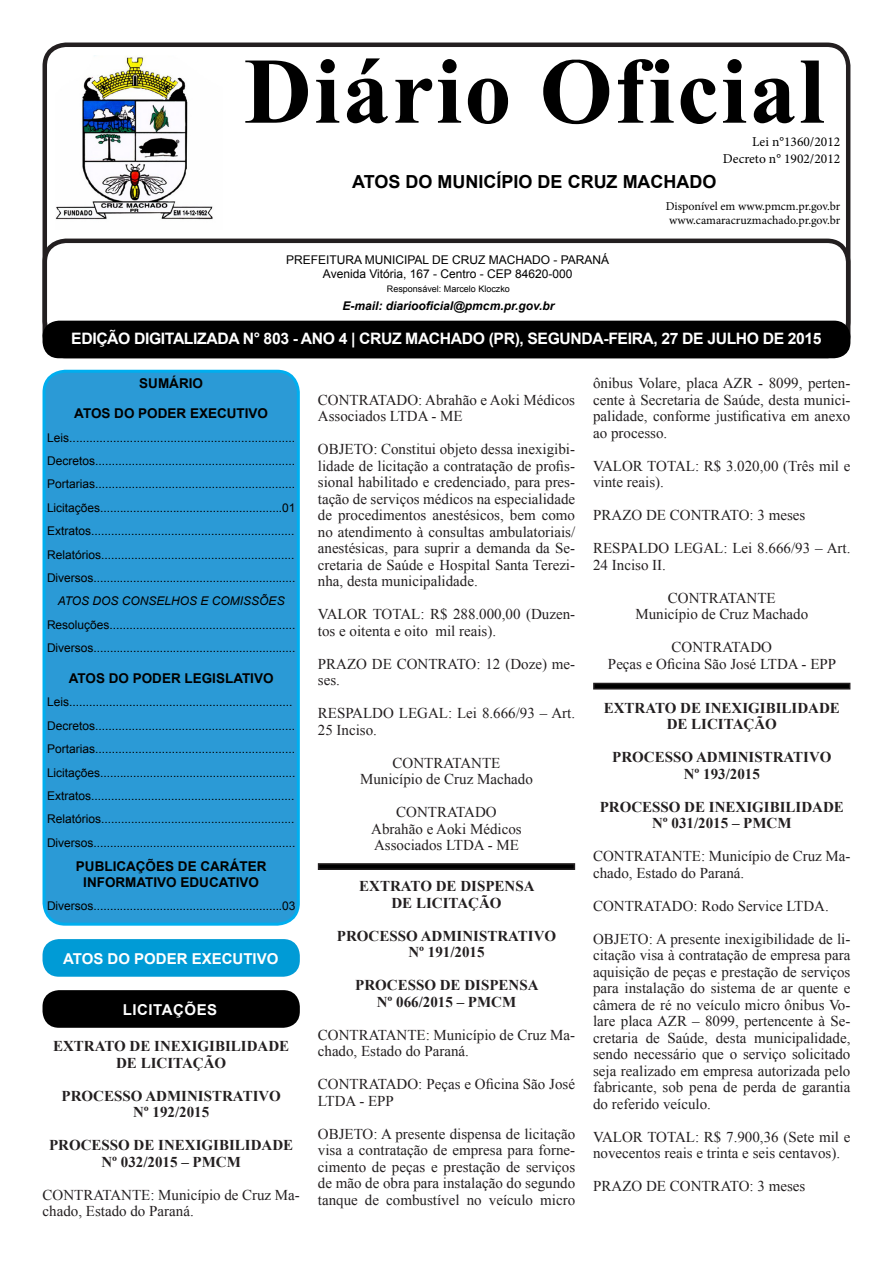
<style>
.page{position:relative;width:893px;height:1263px;background:#fff}
.page>*{position:absolute;margin:0;border:0;box-sizing:border-box;transform-origin:0 0}
.t1{font:700 93.9px "Times New Roman";letter-spacing:.025em;color:#000}
.t2{font:700 18px "Arial";color:#000}
.t3{font:700 15.75px "Arial";letter-spacing:-.025em;color:#fff}
.t4{font:15px/16.5px "Times New Roman";color:#231f20}
.t5{font:700 15px/16.5px "Times New Roman";color:#231f20;text-align:center}
.t6{font:700 15px "Arial";color:#fff}
.t7{font:700 15px "Arial";letter-spacing:.035em;color:#fff}
.t8{font:700 13.5px "Arial";color:#000}
.t9{font:13.5px "Minion Pro";color:#000}
.t10{font:12px "Arial";color:#000}
.t11{font:12px "Minion Pro";letter-spacing:-.005em;color:#000}
.t12{font:italic 700 12px "Arial";color:#000}
.t13{font:italic 12px "Arial";color:#000}
.t14{font:9px "Arial";color:#000}
</style>
<div class="page">
<div style="left:43px;top:43px;width:807px;height:301px;border:4px solid #231f20;border-radius:21px"></div>
<div style="left:43px;top:239px;width:807px;height:119px;border:4px solid #231f20;border-radius:21px"></div>
<div style="left:44px;top:371px;width:254px;height:553px;background:#2b9ad6;border-radius:21px"></div>
<div style="left:43px;top:370px;width:257px;height:556px;border:3px solid #00aeef;border-radius:21px"></div>
<div style="left:43px;top:321px;width:807px;height:37px;background:#000;border-radius:16px"></div>
<img style="left:55px;top:55px;width:158px;height:165px">
<div style="left:43px;top:939px;width:257px;height:38px;background:#009bd6;border-radius:16px"></div>
<div style="left:43px;top:990px;width:257px;height:38px;background:#000;border-radius:16px"></div>
<svg style="left:317px;top:863px;width:259px;height:7px;background:#161414"></svg>
<svg style="left:593px;top:682px;width:258px;height:8px;background:#333232"></svg>
<p class="t1" style="left:244px;top:24px;width:582px">Diário Oficial</p>
<p class="t9" style="left:752px;top:133px;width:90px">Lei n°1360/2012</p>
<p class="t9" style="left:723px;top:149px;width:119px">Decreto n° 1902/2012</p>
<p class="t2" style="left:352px;top:169px;width:366px">ATOS DO MUNICÍPIO DE CRUZ MACHADO</p>
<p class="t11" style="left:666px;top:198px;width:176px">Disponível em www.pmcm.pr.gov.br</p>
<p class="t11" style="left:669px;top:212px;width:173px">www.camaracruzmachado.pr.gov.br</p>
<p class="t10" style="left:286px;top:251px;width:325px">PREFEITURA MUNICIPAL DE CRUZ MACHADO - PARANÁ</p>
<p class="t10" style="left:323px;top:266px;width:251px">Avenida Vitória, 167 - Centro - CEP 84620-000</p>
<p class="t14" style="left:387px;top:282px;width:125px">Responsável: Marcelo Kloczko</p>
<p class="t12" style="left:343px;top:298px;width:213px">E-mail: diariooficial@pmcm.pr.gov.br</p>
<p class="t3" style="left:71px;top:327px;width:752px">EDIÇÃO DIGITALIZADA N° 803 - ANO 4 | CRUZ MACHADO (PR), SEGUNDA-FEIRA, 27 DE JULHO DE 2015</p>
<p class="t8" style="left:139px;top:373px;width:65px">SUMÁRIO</p>
<p class="t8" style="left:74px;top:404px;width:195px">ATOS DO PODER EXECUTIVO</p>
<p class="t10" style="left:47px;top:429px;width:250px">Leis...................................................................</p>
<p class="t10" style="left:47px;top:453px;width:250px">Decretos............................................................</p>
<p class="t10" style="left:47px;top:476px;width:250px">Portarias............................................................</p>
<p class="t10" style="left:47px;top:499px;width:250px">Licitações.......................................................01</p>
<p class="t10" style="left:47px;top:523px;width:249px">Extratos.............................................................</p>
<p class="t10" style="left:47px;top:546px;width:249px">Relatórios..........................................................</p>
<p class="t10" style="left:47px;top:570px;width:250px">Diversos.............................................................</p>
<p class="t13" style="left:58px;top:593px;width:228px">ATOS DOS CONSELHOS E COMISSÕES</p>
<p class="t10" style="left:47px;top:616px;width:250px">Resoluções........................................................</p>
<p class="t10" style="left:47px;top:640px;width:250px">Diversos.............................................................</p>
<p class="t8" style="left:69px;top:669px;width:206px">ATOS DO PODER LEGISLATIVO</p>
<p class="t10" style="left:47px;top:694px;width:247px">Leis...................................................................</p>
<p class="t10" style="left:47px;top:717px;width:250px">Decretos............................................................</p>
<p class="t10" style="left:47px;top:741px;width:250px">Portarias............................................................</p>
<p class="t10" style="left:47px;top:764px;width:250px">Licitações...........................................................</p>
<p class="t10" style="left:47px;top:787px;width:249px">Extratos.............................................................</p>
<p class="t10" style="left:47px;top:811px;width:249px">Relatórios..........................................................</p>
<p class="t10" style="left:47px;top:834px;width:250px">Diversos.............................................................</p>
<p class="t8" style="left:76px;top:856px;width:192px">PUBLICAÇÕES DE CARÁTER</p>
<p class="t8" style="left:83px;top:873px;width:177px">INFORMATIVO EDUCATIVO</p>
<p class="t10" style="left:47px;top:898px;width:250px">Diversos.........................................................03</p>
<p class="t4" style="left:593px;top:374px;width:259px;text-align:justify">ônibus Volare, placa AZR - 8099, perten&shy;cente à Secretaria de Saúde, desta munici&shy;palidade, conforme justificativa em anexo ao processo.</p>
<p class="t4" style="left:593px;top:457px;width:259px">VALOR TOTAL: R$ 3.020,00 (Três mil e vinte reais).</p>
<p class="t4" style="left:593px;top:506px;width:214px">PRAZO DE CONTRATO: 3 meses</p>
<p class="t4" style="left:593px;top:539px;width:259px">RESPALDO LEGAL: Lei 8.666/93 – Art.<br>24 Inciso II.</p>
<p class="t4" style="left:668px;top:589px;width:109px">CONTRATANTE</p>
<p class="t4" style="left:635px;top:605px;width:174px">Município de Cruz Machado</p>
<p class="t4" style="left:672px;top:638px;width:102px">CONTRATADO</p>
<p class="t4" style="left:608px;top:655px;width:230px">Peças e Oficina São José LTDA - EPP</p>
<p class="t5" style="left:604px;top:699px;width:238px">EXTRATO DE INEXIGIBILIDADE<br>DE LICITAÇÃO</p>
<p class="t5" style="left:612px;top:748px;width:221px">PROCESSO ADMINISTRATIVO</p>
<p class="t5" style="left:684px;top:765px;width:78px">Nº 193/2015</p>
<p class="t5" style="left:600px;top:798px;width:246px">PROCESSO DE INEXIGIBILIDADE<br>Nº 031/2015 – PMCM</p>
<p class="t4" style="left:593px;top:847px;width:259px">CONTRATANTE: Município de Cruz Ma&shy;chado, Estado do Paraná.</p>
<p class="t4" style="left:593px;top:897px;width:237px">CONTRATADO: Rodo Service LTDA.</p>
<p class="t4" style="left:593px;top:930px;width:259px;text-align:justify">OBJETO: A presente inexigibilidade de li&shy;citação visa à contratação de empresa para aquisição de peças e prestação de serviços para instalação do sistema de ar quente e câmera de ré no veículo micro ônibus Vo&shy;lare placa AZR – 8099, pertencente à Se&shy;cretaria de Saúde, desta municipalidade, sendo necessário que o serviço solicitado seja realizado em empresa autorizada pelo fabricante, sob pena de perda de garantia do referido veículo.</p>
<p class="t4" style="left:593px;top:1128px;width:259px">VALOR TOTAL: R$ 7.900,36 (Sete mil e novecentos reais e trinta e seis centavos).</p>
<p class="t4" style="left:593px;top:1177px;width:214px">PRAZO DE CONTRATO: 3 meses</p>
<p class="t4" style="left:318px;top:391px;width:259px">CONTRATADO: Abrahão e Aoki Médicos<br>Associados LTDA - ME</p>
<p class="t4" style="left:318px;top:440px;width:259px;text-align:justify">OBJETO: Constitui objeto dessa inexigibi&shy;lidade de licitação a contratação de profis&shy;sional habilitado e credenciado, para pres&shy;tação de serviços médicos na especialidade de procedimentos anestésicos, bem como no atendimento à consultas ambulatoriais/ anestésicas, para suprir a demanda da Se&shy;cretaria de Saúde e Hospital Santa Terezi&shy;nha, desta municipalidade.</p>
<p class="t4" style="left:318px;top:605px;width:259px">VALOR TOTAL: R$ 288.000,00 (Duzen&shy;tos e oitenta e oito mil reais).</p>
<p class="t4" style="left:318px;top:655px;width:259px">PRAZO DE CONTRATO: 12 (Doze) me&shy;ses.</p>
<p class="t4" style="left:318px;top:704px;width:259px">RESPALDO LEGAL: Lei 8.666/93 – Art.<br>25 Inciso.</p>
<p class="t4" style="left:392px;top:754px;width:109px">CONTRATANTE</p>
<p class="t4" style="left:360px;top:770px;width:174px">Município de Cruz Machado</p>
<p class="t4" style="left:396px;top:803px;width:102px">CONTRATADO</p>
<p class="t4" style="left:371px;top:820px;width:152px">Abrahão e Aoki Médicos</p>
<p class="t4" style="left:374px;top:836px;width:146px">Associados LTDA - ME</p>
<p class="t5" style="left:359px;top:877px;width:177px">EXTRATO DE DISPENSA</p>
<p class="t5" style="left:391px;top:894px;width:112px">DE LICITAÇÃO</p>
<p class="t5" style="left:337px;top:927px;width:221px">PROCESSO ADMINISTRATIVO</p>
<p class="t5" style="left:408px;top:943px;width:78px">Nº 191/2015</p>
<p class="t5" style="left:355px;top:976px;width:185px">PROCESSO DE DISPENSA</p>
<p class="t5" style="left:377px;top:993px;width:141px">Nº 066/2015 – PMCM</p>
<p class="t4" style="left:318px;top:1026px;width:259px">CONTRATANTE: Município de Cruz Ma&shy;chado, Estado do Paraná.</p>
<p class="t4" style="left:318px;top:1075px;width:259px">CONTRATADO: Peças e Oficina São José<br>LTDA - EPP</p>
<p class="t4" style="left:318px;top:1125px;width:259px;text-align:justify">OBJETO: A presente dispensa de licitação visa a contratação de empresa para forne&shy;cimento de peças e prestação de serviços de mão de obra para instalação do segundo tanque de combustível no veículo micro</p>
<p class="t6" style="left:63px;top:948px;width:217px">ATOS DO PODER EXECUTIVO</p>
<p class="t7" style="left:123px;top:999px;width:96px">LICITAÇÕES</p>
<p class="t5" style="left:53px;top:1038px;width:238px">EXTRATO DE INEXIGIBILIDADE<br>DE LICITAÇÃO</p>
<p class="t5" style="left:62px;top:1087px;width:221px">PROCESSO ADMINISTRATIVO</p>
<p class="t5" style="left:133px;top:1104px;width:78px">Nº 192/2015</p>
<p class="t5" style="left:49px;top:1137px;width:246px">PROCESSO DE INEXIGIBILIDADE<br>Nº 032/2015 – PMCM</p>
<p class="t4" style="left:43px;top:1186px;width:259px">CONTRATANTE: Município de Cruz Ma&shy;chado, Estado do Paraná.</p>
</div>
